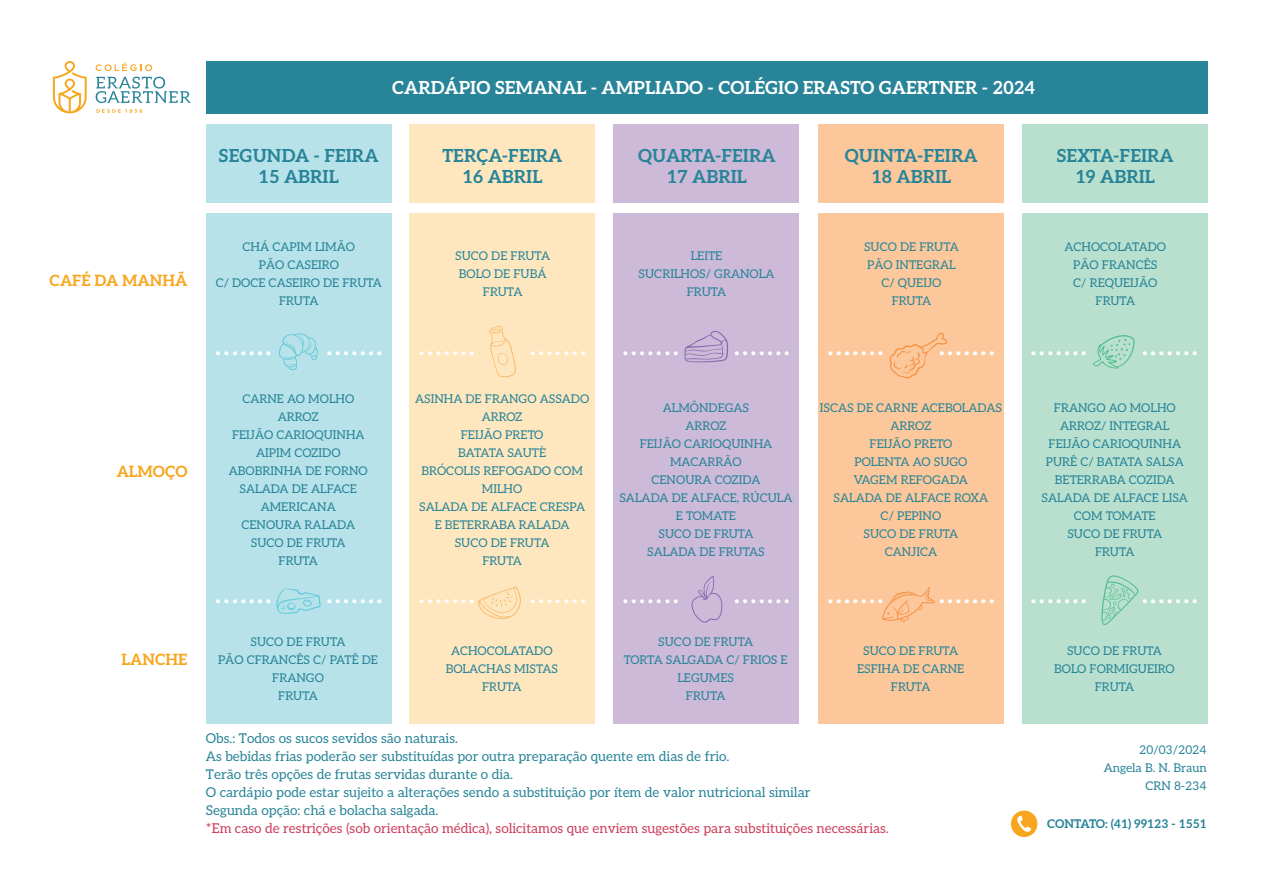
<style>
.page{position:relative;width:1263px;height:893px;background:#fff}
.page>*{position:absolute;margin:0;border:0;box-sizing:border-box;transform-origin:0 0}
.t1{font:31.5px "Aleo";color:#fff}
.t2{font:700 18px/21.6px "Aleo";color:#288498;text-align:center}
.t3{font:700 18px "Aleo";color:#fff}
.t4{font:700 15.6px "Aleo";color:#f7a61e}
.t5{font:13.5px/18px "Aleo";color:#288498}
.t6{font:13.5px "Aleo";color:#cc3d5a}
.t7{font:12px/18px "Aleo";color:#288498;text-align:center}
.t8{font:700 12px "Aleo";color:#288498}
</style>
<div class="page">
<div style="left:410px;top:124px;width:185px;height:78px;background:#fee7bf"></div>
<div style="left:410px;top:213px;width:185px;height:510px;background:#fee7bf"></div>
<div style="left:206px;top:124px;width:185px;height:78px;background:#b7e2e9"></div>
<div style="left:206px;top:213px;width:185px;height:510px;background:#b7e2e9"></div>
<div style="left:614px;top:124px;width:185px;height:78px;background:#cdbad9"></div>
<div style="left:614px;top:213px;width:185px;height:510px;background:#cdbad9"></div>
<div style="left:819px;top:124px;width:185px;height:78px;background:#fcc89b"></div>
<div style="left:819px;top:213px;width:185px;height:510px;background:#fcc89b"></div>
<div style="left:1022px;top:124px;width:186px;height:78px;background:#b9e0cf"></div>
<div style="left:1022px;top:213px;width:186px;height:510px;background:#b9e0cf"></div>
<svg style="left:96px;top:62px;width:56px;height:9px"></svg>
<svg style="left:96px;top:77px;width:94px;height:26px"></svg>
<svg style="left:97px;top:109px;width:45px;height:4px"></svg>
<svg style="left:53px;top:61px;width:34px;height:52px"></svg>
<div style="left:206px;top:61px;width:1002px;height:52px;background:#288498"></div>
<div style="left:1011px;top:811px;width:26px;height:26px;background:#f7a61e;border-radius:50%"></div>
<svg style="left:1017px;top:816px;width:14px;height:16px"></svg>
<svg style="left:279px;top:333px;width:39px;height:37px"></svg>
<svg style="left:889px;top:332px;width:58px;height:47px"></svg>
<svg style="left:489px;top:326px;width:27px;height:52px"></svg>
<svg style="left:684px;top:331px;width:44px;height:31px"></svg>
<svg style="left:1093px;top:335px;width:42px;height:34px"></svg>
<svg style="left:1101px;top:575px;width:38px;height:50px"></svg>
<svg style="left:276px;top:588px;width:45px;height:26px"></svg>
<svg style="left:691px;top:575px;width:31px;height:48px"></svg>
<svg style="left:882px;top:587px;width:53px;height:35px"></svg>
<svg style="left:478px;top:586px;width:43px;height:33px"></svg>
<h2 class="t3" style="left:392px;top:73px;width:644px">CARDÁPIO SEMANAL - AMPLIADO - COLÉGIO ERASTO GAERTNER - 2024</h2>
<h2 class="t2" style="left:219px;top:144px;width:161px">SEGUNDA - FEIRA<br>15 ABRIL</h2>
<h2 class="t2" style="left:638px;top:144px;width:139px">QUARTA-FEIRA<br>17 ABRIL</h2>
<h2 class="t2" style="left:845px;top:144px;width:134px">QUINTA-FEIRA<br>18 ABRIL</h2>
<h2 class="t2" style="left:1056px;top:144px;width:119px">SEXTA-FEIRA<br>19 ABRIL</h2>
<h2 class="t2" style="left:442px;top:144px;width:121px">TERÇA-FEIRA<br>16 ABRIL</h2>
<h3 class="t4" style="left:50px;top:268px;width:139px">CAFÉ DA MANHÃ</h3>
<p class="t7" style="left:216px;top:237px;width:168px">CHÁ CAPIM LIMÃO<br>PÃO CASEIRO<br>C/ DOCE CASEIRO DE FRUTA<br>FRUTA</p>
<p class="t7" style="left:455px;top:246px;width:96px">SUCO DE FRUTA<br>BOLO DE FUBÁ<br>FRUTA</p>
<p class="t7" style="left:639px;top:246px;width:137px">LEITE<br>SUCRILHOS/ GRANOLA<br>FRUTA</p>
<p class="t7" style="left:864px;top:237px;width:96px">SUCO DE FRUTA<br>PÃO INTEGRAL<br>C/ QUEIJO<br>FRUTA</p>
<p class="t7" style="left:1065px;top:237px;width:103px">ACHOCOLATADO<br>PÃO FRANCÊS<br>C/ REQUEIJÃO<br>FRUTA</p>
<h3 class="t4" style="left:117px;top:459px;width:72px">ALMOÇO</h3>
<h3 class="t4" style="left:122px;top:647px;width:67px">LANCHE</h3>
<h1 class="t1" style="left:215px;top:319px;width:58px">.......</h1>
<h1 class="t1" style="left:326px;top:319px;width:151px">....... .......</h1>
<h1 class="t1" style="left:530px;top:319px;width:151px">....... .......</h1>
<h1 class="t1" style="left:733px;top:319px;width:152px">....... .......</h1>
<h1 class="t1" style="left:938px;top:319px;width:150px">....... .......</h1>
<h1 class="t1" style="left:1141px;top:319px;width:58px">.......</h1>
<p class="t7" style="left:229px;top:389px;width:140px">CARNE AO MOLHO<br>ARROZ<br>FEIJÃO CARIOQUINHA<br>AIPIM COZIDO<br>ABOBRINHA DE FORNO<br>SALADA DE ALFACE<br>AMERICANA<br>CENOURA RALADA<br>SUCO DE FRUTA<br>FRUTA</p>
<p class="t7" style="left:415px;top:389px;width:176px">ASINHA DE FRANGO ASSADO<br>ARROZ<br>FEIJÃO PRETO<br>BATATA SAUTÈ<br>BRÓCOLIS REFOGADO COM<br>MILHO<br>SALADA DE ALFACE CRESPA<br>E BETERRABA RALADA<br>SUCO DE FRUTA<br>FRUTA</p>
<p class="t7" style="left:619px;top:398px;width:175px">ALMÔNDEGAS<br>ARROZ<br>FEIJÃO CARIOQUINHA<br>MACARRÃO<br>CENOURA COZIDA<br>SALADA DE ALFACE, RÚCULA<br>E TOMATE<br>SUCO DE FRUTA<br>SALADA DE FRUTAS</p>
<p class="t7" style="left:820px;top:398px;width:184px">ISCAS DE CARNE ACEBOLADAS<br>ARROZ<br>FEIJÃO PRETO<br>POLENTA AO SUGO<br>VAGEM REFOGADA<br>SALADA DE ALFACE ROXA<br>C/ PEPINO<br>SUCO DE FRUTA<br>CANJICA</p>
<p class="t7" style="left:1041px;top:398px;width:148px">FRANGO AO MOLHO<br>ARROZ/ INTEGRAL<br>FEIJÃO CARIOQUINHA<br>PURÊ C/ BATATA SALSA<br>BETERRABA COZIDA<br>SALADA DE ALFACE LISA<br>COM TOMATE<br>SUCO DE FRUTA<br>FRUTA</p>
<h1 class="t1" style="left:215px;top:567px;width:58px">.......</h1>
<h1 class="t1" style="left:326px;top:567px;width:151px">....... .......</h1>
<h1 class="t1" style="left:530px;top:567px;width:151px">....... .......</h1>
<h1 class="t1" style="left:733px;top:567px;width:152px">....... .......</h1>
<h1 class="t1" style="left:938px;top:567px;width:150px">....... .......</h1>
<h1 class="t1" style="left:1141px;top:567px;width:58px">.......</h1>
<p class="t7" style="left:218px;top:632px;width:162px">SUCO DE FRUTA<br>PÃO CFRANCÊS C/ PATÊ DE<br>FRANGO<br>FRUTA</p>
<p class="t7" style="left:446px;top:641px;width:114px">ACHOCOLATADO<br>BOLACHAS MISTAS<br>FRUTA</p>
<p class="t7" style="left:624px;top:632px;width:165px">SUCO DE FRUTA<br>TORTA SALGADA C/ FRIOS E<br>LEGUMES<br>FRUTA</p>
<p class="t7" style="left:857px;top:641px;width:109px">SUCO DE FRUTA<br>ESFIHA DE CARNE<br>FRUTA</p>
<p class="t7" style="left:1054px;top:641px;width:122px">SUCO DE FRUTA<br>BOLO FORMIGUEIRO<br>FRUTA</p>
<p class="t5" style="left:206px;top:728px;width:606px">Obs.: Todos os sucos sevidos são naturais.<br>As bebidas frias poderão ser substituídas por outra preparação quente em dias de frio.<br>Terão três opções de frutas servidas durante o dia.<br>O cardápio pode estar sujeito a alterações sendo a substituição por ítem de valor nutricional similar Segunda opção: chá e bolacha salgada.</p>
<p class="t6" style="left:206px;top:817px;width:684px">*Em caso de restrições (sob orientação médica), solicitamos que enviem sugestões para substituições necessárias.</p>
<p class="t8" style="left:1047px;top:813px;width:161px">CONTATO: (41) 99123 - 1551</p>
<p class="t7" style="left:1104px;top:740px;width:104px;text-align:right">20/03/2024<br>Angela B. N. Braun<br>CRN 8-234</p>
</div>
